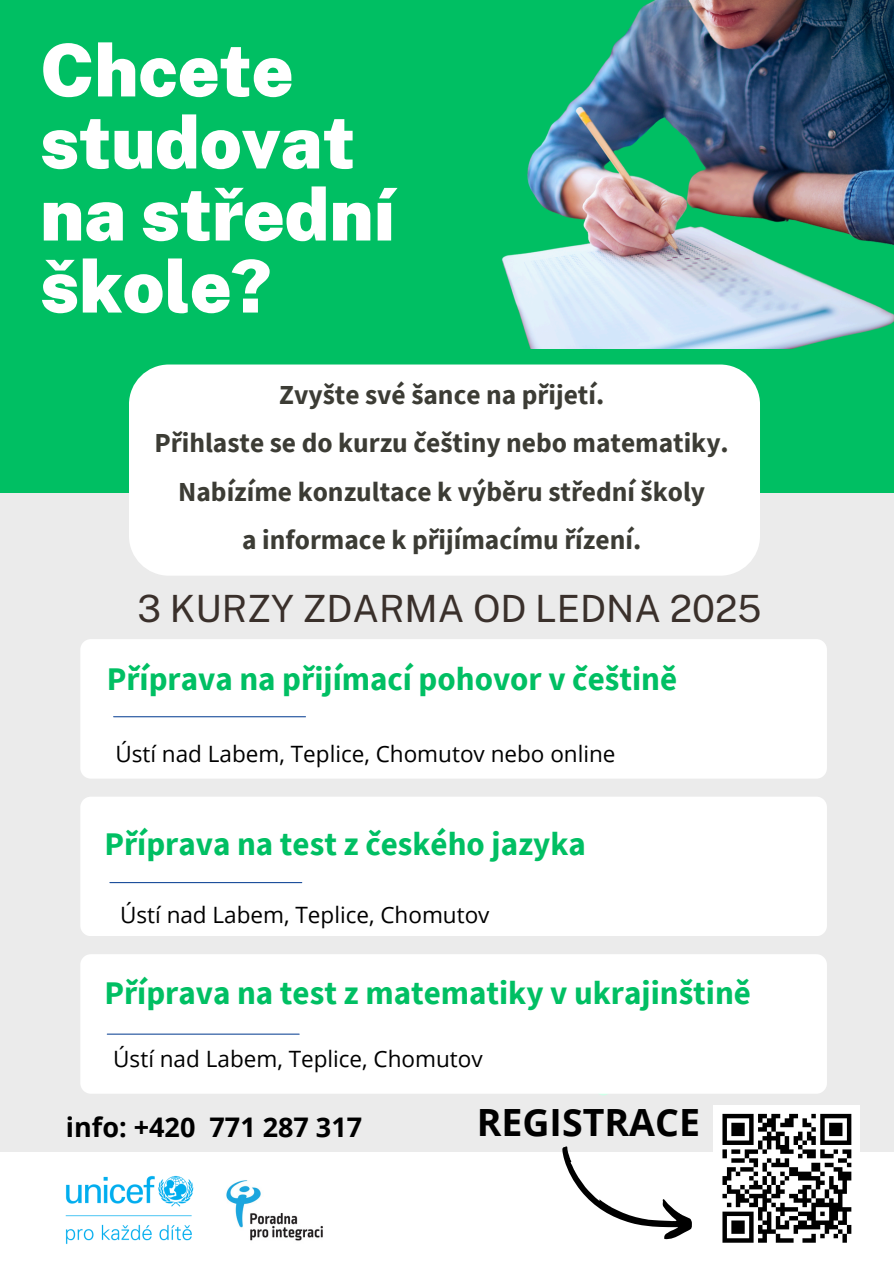
<style>
.page{position:relative;width:894px;height:1264px;background:#fff}
.page>*{position:absolute;margin:0;border:0;box-sizing:border-box;transform-origin:0 0}
.t1{font:900 72.75px/72px "Public Sans";color:#fff}
.t2{font:37.5px "Public Sans";color:#3a302b}
.t3{font:700 37.5px "Open Sans";color:#000}
.t4{font:700 33px "Source Sans Pro";color:#00bf63}
.t5{font:700 27.45px/48.3px "Source Sans Pro";color:#3c3c35;text-align:center}
.t6{font:700 27px "Open Sans";color:#000}
.t7{font:22.5px "Open Sans";color:#000}
</style>
<div class="page">
<div style="left:0;top:0;width:893px;height:1263px;background:#ebebeb"></div>
<div style="left:0;top:0;width:893px;height:493px;background:#00bf63"></div>
<div style="left:129px;top:364px;width:630px;height:211px;background:#fff"></div>
<div style="left:0;top:1152px;width:893px;height:111px;background:#fff"></div>
<div style="left:80px;top:639px;width:746px;height:139px;background:#fff"></div>
<svg style="left:596px;top:1093px;width:14px;height:2px"></svg>
<hr style="left:114px;top:716px;width:191px;height:1px;background:#1b4e9b">
<img style="left:502px;top:0;width:391px;height:349px">
<div style="left:80px;top:797px;width:746px;height:139px;background:#fff"></div>
<div style="left:80px;top:954px;width:746px;height:139px;background:#fff"></div>
<hr style="left:110px;top:882px;width:192px;height:1px;background:#1b4e9b">
<hr style="left:107px;top:1033px;width:192px;height:1px;background:#1b4e9b">
<img style="left:40px;top:1161px;width:178px;height:97px">
<img style="left:218px;top:1170px;width:113px;height:79px">
<svg style="left:544px;top:1146px;width:155px;height:106px;background:#e8e8e8"></svg>
<div style="left:713px;top:1104px;width:147px;height:147px;background:#fff"></div>
<svg style="left:722px;top:1113px;width:130px;height:130px"></svg>
<h1 class="t1" style="left:40px;top:34px;width:356px">Chcete studovat na střední škole?</h1>
<p class="t5" style="left:154px;top:370px;width:575px">Zvyšte své šance na přijetí.<br>Přihlaste se do kurzu češtiny nebo matematiky.<br>Nabízíme konzultace k výběru střední školy<br>a informace k přijímacímu řízení.</p>
<h5 class="t2" style="left:138px;top:586px;width:625px">3 KURZY ZDARMA OD LEDNA 2025</h5>
<h3 class="t4" style="left:107px;top:657px;width:571px">Příprava na přijímací pohovor v češtině</h3>
<h4 class="t7" style="left:115px;top:738px;width:501px">Ústí nad Labem, Teplice, Chomutov nebo online</h4>
<p class="t4" style="left:104px;top:822px;width:483px">Příprava na test z českého jazyka</p>
<p class="t7" style="left:120px;top:898px;width:371px">Ústí nad Labem, Teplice, Chomutov</p>
<h4 class="t4" style="left:104px;top:971px;width:648px">Příprava na test z matematiky v ukrajinštině</h4>
<p class="t7" style="left:113px;top:1043px;width:371px">Ústí nad Labem, Teplice, Chomutov</p>
<h4 class="t6" style="left:66px;top:1108px;width:298px">info: +420 771 287 317</h4>
<p class="t3" style="left:476px;top:1095px;width:225px">REGISTRACE</p>
</div>
